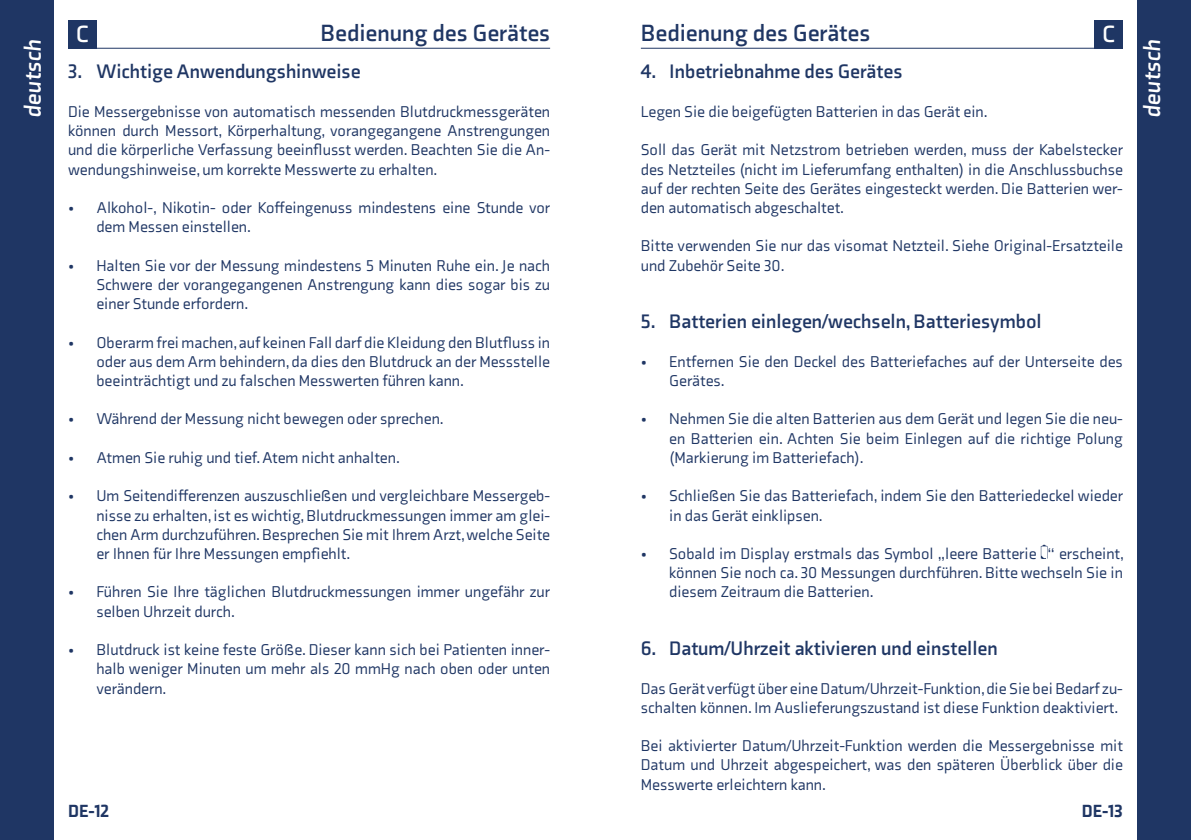
<style>
.page{position:relative;width:1191px;height:840px;background:#fff}
.page>*{position:absolute;margin:0;border:0;box-sizing:border-box;transform-origin:0 0}
.t1{font:700 24px "Axia";color:#1f3664}
.t2{font:italic 700 24px "Axia";color:#fff}
.t3{font:700 24px "Axia";color:#fff}
.t4{font:700 20px "Axia";color:#1f3664}
.t5{font:900 18px "Axia";color:#1f3664}
.t6{font:16px/19.2px "Axia";color:#1f3664;text-align:justify}
</style>
<div class="page">
<div style="left:1137px;top:0;width:54px;height:839px;background:#1f3664"></div>
<div style="left:0;top:0;width:54px;height:839px;background:#1f3664"></div>
<hr style="left:641px;top:48px;width:482px;height:1px;background:#1f3664">
<hr style="left:68px;top:48px;width:482px;height:1px;background:#1f3664">
<div style="left:68px;top:20px;width:28px;height:28px;background:#1f3664"></div>
<div style="left:1094px;top:20px;width:29px;height:28px;background:#1f3664"></div>
<svg style="left:1040px;top:544px;width:7px;height:14px"></svg>
<h1 class="t3" style="left:76px;top:19px;width:14px">C</h1>
<h1 class="t1" style="left:321px;top:18px;width:231px">Bedienung des Gerätes</h1>
<h1 class="t1" style="left:641px;top:18px;width:231px">Bedienung des Gerätes</h1>
<h1 class="t3" style="left:1102px;top:19px;width:14px">C</h1>
<p class="t4" style="left:68px;top:59px;width:294px">3. Wichtige Anwendungshinweise</p>
<p class="t4" style="left:641px;top:59px;width:263px">4. Inbetriebnahme des Gerätes</p>
<h1 class="t2" style="left:18px;top:118px;width:80px;rotate:-90deg">deutsch</h1>
<h1 class="t2" style="left:1137px;top:118px;width:80px;rotate:-90deg">deutsch</h1>
<p class="t6" style="left:641px;top:102px;width:348px">Legen Sie die beigefügten Batterien in das Gerät ein.</p>
<p class="t6" style="left:68px;top:102px;width:483px">Die Messergebnisse von automatisch messenden Blutdruckmessgeräten können durch Messort, Körperhaltung, vorangegangene Anstrengungen und die körperliche Verfassung beeinflusst werden. Beachten Sie die An&shy;wendungshinweise, um korrekte Messwerte zu erhalten.</p>
<p class="t6" style="left:641px;top:140px;width:483px">Soll das Gerät mit Netzstrom betrieben werden, muss der Kabelstecker des Netzteiles (nicht im Lieferumfang enthalten) in die Anschlussbuchse auf der rechten Seite des Gerätes eingesteckt werden. Die Batterien wer&shy;den automatisch abgeschaltet.</p>
<p class="t6" style="left:641px;top:236px;width:483px">Bitte verwenden Sie nur das visomat Netzteil. Siehe Original-Ersatzteile und Zubehör Seite 30.</p>
<p class="t6" style="left:96px;top:198px;width:455px;text-indent:-28px">• Alkohol-, Nikotin- oder Koffeingenuss mindestens eine Stunde vor dem Messen einstellen.</p>
<p class="t6" style="left:96px;top:255px;width:455px;text-indent:-28px">• Halten Sie vor der Messung mindestens 5 Minuten Ruhe ein. Je nach Schwere der vorangegangenen Anstrengung kann dies sogar bis zu einer Stunde erfordern.</p>
<p class="t6" style="left:96px;top:332px;width:455px;text-indent:-28px">• Oberarm frei machen, auf keinen Fall darf die Kleidung den Blutfluss in oder aus dem Arm behindern, da dies den Blutdruck an der Messstelle beeinträchtigt und zu falschen Messwerten führen kann.</p>
<p class="t6" style="left:68px;top:409px;width:377px">• Während der Messung nicht bewegen oder sprechen.</p>
<p class="t6" style="left:68px;top:447px;width:333px">• Atmen Sie ruhig und tief. Atem nicht anhalten.</p>
<p class="t6" style="left:96px;top:486px;width:455px;text-indent:-28px">• Um Seitendifferenzen auszuschließen und vergleichbare Messergeb&shy;nisse zu erhalten, ist es wichtig, Blutdruckmessungen immer am glei&shy;chen Arm durchzuführen. Besprechen Sie mit Ihrem Arzt, welche Seite er Ihnen für Ihre Messungen empfiehlt.</p>
<p class="t6" style="left:96px;top:582px;width:455px;text-indent:-28px">• Führen Sie Ihre täglichen Blutdruckmessungen immer ungefähr zur selben Uhrzeit durch.</p>
<p class="t6" style="left:96px;top:639px;width:455px;text-indent:-28px">• Blutdruck ist keine feste Größe. Dieser kann sich bei Patienten inner&shy;halb weniger Minuten um mehr als 20 mmHg nach oben oder unten verändern.</p>
<p class="t4" style="left:641px;top:309px;width:402px">5. Batterien einlegen/wechseln, Batteriesymbol</p>
<p class="t6" style="left:669px;top:351px;width:455px;text-indent:-28px">• Entfernen Sie den Deckel des Batteriefaches auf der Unterseite des<br>Gerätes.</p>
<p class="t6" style="left:669px;top:409px;width:455px;text-indent:-28px">• Nehmen Sie die alten Batterien aus dem Gerät und legen Sie die neu&shy;en Batterien ein. Achten Sie beim Einlegen auf die richtige Polung (Markierung im Batteriefach).</p>
<p class="t6" style="left:669px;top:486px;width:455px;text-indent:-28px">• Schließen Sie das Batteriefach, indem Sie den Batteriedeckel wieder in das Gerät einklipsen.</p>
<p class="t6" style="left:669px;top:543px;width:456px;text-indent:-28px">• Sobald im Display erstmals das Symbol „leere Batterie “ erscheint, können Sie noch ca. 30 Messungen durchführen. Bitte wechseln Sie in diesem Zeitraum die Batterien.</p>
<p class="t4" style="left:641px;top:635px;width:358px">6. Datum/Uhrzeit aktivieren und einstellen</p>
<p class="t6" style="left:641px;top:678px;width:483px">Das Gerät verfügt über eine Datum/Uhrzeit-Funktion, die Sie bei Bedarf zu&shy;schalten können. Im Auslieferungszustand ist diese Funktion deaktiviert.</p>
<p class="t6" style="left:641px;top:735px;width:483px">Bei aktivierter Datum/Uhrzeit-Funktion werden die Messergebnisse mit Datum und Uhrzeit abgespeichert, was den späteren Überblick über die Messwerte erleichtern kann.</p>
<p class="t5" style="left:68px;top:799px;width:42px">DE-12</p>
<p class="t5" style="left:1082px;top:799px;width:43px">DE-13</p>
</div>
